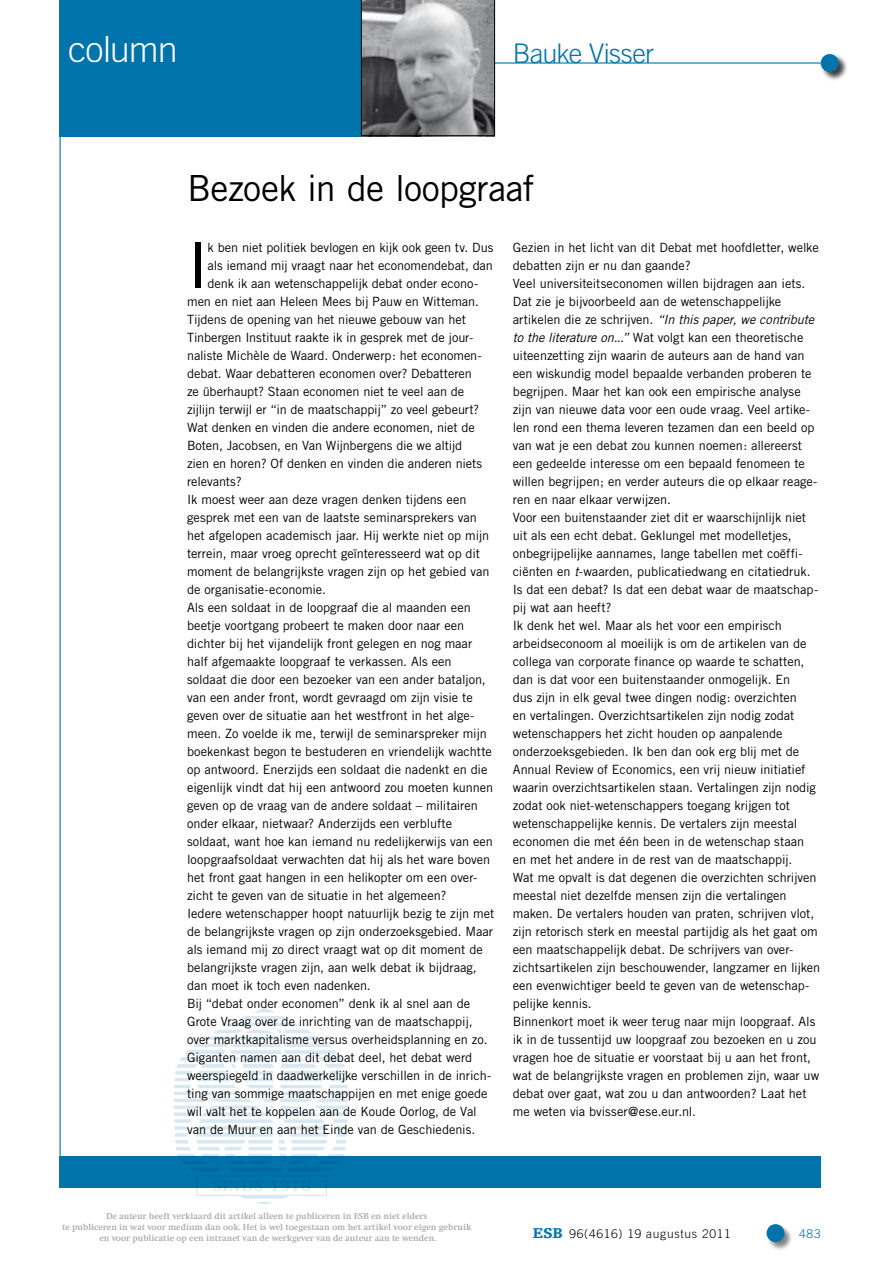
<style>
.page{position:relative;width:893px;height:1263px;background:#fff}
.page>*{position:absolute;margin:0;border:0;box-sizing:border-box;transform-origin:0 0}
.t1{font:62.55px "Trade Gothic";color:#000}
.t2{font:36px "Trade Gothic";letter-spacing:-.02em;color:#000}
.t3{font:300 36px "Trade Gothic";letter-spacing:-.03em;color:#fff}
.t4{font:300 27px "Trade Gothic";letter-spacing:-.025em;color:#0073aa}
.t5{font:12.75px/18px "Trade Gothic";letter-spacing:-.005em;color:#000}
.t6{font:300 12px "Trade Gothic";letter-spacing:.06em;color:#000}
.t7{font:300 12px "Trade Gothic";color:#0073aa}
.t8{font:700 9px/10.8px "Swift";color:#707173;text-align:center}
.s1{font-style:italic}
.s2{font-family:"Egyptienne F";font-weight:900;font-size:15px;color:#0073aa}
</style>
<div class="page">
<div style="left:766px;top:1224px;width:27px;height:27px;background:#000;opacity:.5"></div>
<div style="left:766px;top:1224px;width:18px;height:18px;background:#0073aa;border-radius:50%"></div>
<div style="left:60px;top:0;width:435px;height:136px;background:#0073aa"></div>
<hr style="left:60px;top:62px;width:761px;height:2px;background:#0073aa">
<div style="left:60px;top:1156px;width:761px;height:32px;background:#0073aa"></div>
<div style="left:820px;top:54px;width:27px;height:27px;background:#000;opacity:.75"></div>
<div style="left:821px;top:54px;width:18px;height:18px;background:#0073aa;border-radius:50%"></div>
<hr style="left:60px;top:0;width:1px;height:1188px;background:#0073aa">
<svg style="left:361px;top:0;width:134px;height:136px;background:#8b8c8d"></svg>
<svg style="left:174px;top:1008px;width:174px;height:196px"></svg>
<h2 class="t3" style="left:68px;top:28px;width:111px">column</h2>
<h3 class="t4" style="left:513px;top:37px;width:143px">Bauke Visser</h3>
<h2 class="t2" style="left:187px;top:166px;width:349px">Bezoek in de loopgraaf</h2>
<h1 class="t1" style="left:187px;top:228px;width:22px">I</h1>
<p class="t5" style="left:208px;top:238px;width:287px">k ben niet politiek bevlogen en kijk ook geen tv. Dus</p>
<p class="t5" style="left:513px;top:238px;width:309px">Gezien in het licht van dit Debat met hoofdletter, welke debatten zijn er nu dan gaande?<br>Veel universiteitseconomen willen bijdragen aan iets.<br>Dat zie je bijvoorbeeld aan de wetenschappelijke artikelen die ze schrijven. <span class="s1">“In this paper, we contribute to the literature on...”</span> Wat volgt kan een theoretische uiteenzetting zijn waarin de auteurs aan de hand van een wiskundig model bepaalde verbanden proberen te begrijpen. Maar het kan ook een empirische analyse zijn van nieuwe data voor een oude vraag. Veel artike&shy;len rond een thema leveren tezamen dan een beeld op van wat je een debat zou kunnen noemen: allereerst een gedeelde interesse om een bepaald fenomeen te willen begrijpen; en verder auteurs die op elkaar reage&shy;ren en naar elkaar verwijzen.<br>Voor een buitenstaander ziet dit er waarschijnlijk niet uit als een echt debat. Geklungel met modelletjes, onbegrijpelijke aannames, lange tabellen met coëffi&shy;ciënten en <span class="s1">t</span>-waarden, publicatiedwang en citatiedruk.<br>Is dat een debat? Is dat een debat waar de maatschap&shy;pij wat aan heeft?<br>Ik denk het wel. Maar als het voor een empirisch arbeidseconoom al moeilijk is om de artikelen van de collega van corporate finance op waarde te schatten, dan is dat voor een buitenstaander onmogelijk. En<br>dus zijn in elk geval twee dingen nodig: overzichten<br>en vertalingen. Overzichtsartikelen zijn nodig zodat wetenschappers het zicht houden op aanpalende onderzoeksgebieden. Ik ben dan ook erg blij met de Annual Review of Economics, een vrij nieuw initiatief waarin overzichtsartikelen staan. Vertalingen zijn nodig zodat ook niet-wetenschappers toegang krijgen tot wetenschappelijke kennis. De vertalers zijn meestal economen die met één been in de wetenschap staan en met het andere in de rest van de maatschappij.<br>Wat me opvalt is dat degenen die overzichten schrijven meestal niet dezelfde mensen zijn die vertalingen maken. De vertalers houden van praten, schrijven vlot, zijn retorisch sterk en meestal partijdig als het gaat om een maatschappelijk debat. De schrijvers van over&shy;zichtsartikelen zijn beschouwender, langzamer en lijken een evenwichtiger beeld te geven van de wetenschap&shy;pelijke kennis.<br>Binnenkort moet ik weer terug naar mijn loopgraaf. Als ik in de tussentijd uw loopgraaf zou bezoeken en u zou vragen hoe de situatie er voorstaat bij u aan het front, wat de belangrijkste vragen en problemen zijn, waar uw debat over gaat, wat zou u dan antwoorden? Laat het me weten via bvisser@ese.eur.nl.</p>
<p class="t5" style="left:208px;top:256px;width:287px">als iemand mij vraagt naar het economendebat, dan</p>
<p class="t5" style="left:208px;top:274px;width:272px">denk ik aan wetenschappelijk debat onder econo-</p>
<p class="t5" style="left:187px;top:292px;width:293px">men en niet aan Heleen Mees bij Pauw en Witteman.</p>
<p class="t5" style="left:187px;top:310px;width:280px">Tijdens de opening van het nieuwe gebouw van het</p>
<p class="t5" style="left:187px;top:328px;width:288px">Tinbergen Instituut raakte ik in gesprek met de jour-</p>
<p class="t5" style="left:187px;top:346px;width:296px">naliste Michèle de Waard. Onderwerp: het economen-</p>
<p class="t5" style="left:187px;top:364px;width:286px">debat. Waar debatteren economen over? Debatteren</p>
<p class="t5" style="left:187px;top:382px;width:279px">ze überhaupt? Staan economen niet te veel aan de</p>
<p class="t5" style="left:187px;top:400px;width:294px">zijlijn terwijl er “in de maatschappij” zo veel gebeurt?</p>
<p class="t5" style="left:187px;top:418px;width:289px">Wat denken en vinden die andere economen, niet de</p>
<p class="t5" style="left:187px;top:436px;width:277px">Boten, Jacobsen, en Van Wijnbergens die we altijd</p>
<p class="t5" style="left:187px;top:454px;width:297px">zien en horen? Of denken en vinden die anderen niets</p>
<p class="t5" style="left:187px;top:472px;width:56px">relevants?</p>
<p class="t5" style="left:187px;top:490px;width:281px">Ik moest weer aan deze vragen denken tijdens een</p>
<p class="t5" style="left:187px;top:508px;width:291px">gesprek met een van de laatste seminarsprekers van</p>
<p class="t5" style="left:187px;top:526px;width:304px">het afgelopen academisch jaar. Hij werkte niet op mijn</p>
<p class="t5" style="left:187px;top:544px;width:295px">terrein, maar vroeg oprecht geïnteresseerd wat op dit</p>
<p class="t5" style="left:187px;top:562px;width:304px">moment de belangrijkste vragen zijn op het gebied van</p>
<p class="t5" style="left:187px;top:580px;width:141px">de organisatie-economie.</p>
<p class="t5" style="left:187px;top:598px;width:285px">Als een soldaat in de loopgraaf die al maanden een</p>
<p class="t5" style="left:187px;top:616px;width:279px">beetje voortgang probeert te maken door naar een</p>
<p class="t5" style="left:187px;top:634px;width:287px">dichter bij het vijandelijk front gelegen en nog maar</p>
<p class="t5" style="left:187px;top:652px;width:266px">half afgemaakte loopgraaf te verkassen. Als een</p>
<p class="t5" style="left:187px;top:670px;width:300px">soldaat die door een bezoeker van een ander bataljon,</p>
<p class="t5" style="left:187px;top:688px;width:287px">van een ander front, wordt gevraagd om zijn visie te</p>
<p class="t5" style="left:187px;top:706px;width:289px">geven over de situatie aan het westfront in het alge-</p>
<p class="t5" style="left:187px;top:724px;width:301px">meen. Zo voelde ik me, terwijl de seminarspreker mijn</p>
<p class="t5" style="left:187px;top:742px;width:306px">boekenkast begon te bestuderen en vriendelijk wachtte</p>
<p class="t5" style="left:187px;top:760px;width:302px">op antwoord. Enerzijds een soldaat die nadenkt en die</p>
<p class="t5" style="left:187px;top:778px;width:308px">eigenlijk vindt dat hij een antwoord zou moeten kunnen</p>
<p class="t5" style="left:187px;top:796px;width:292px">geven op de vraag van de andere soldaat – militairen</p>
<p class="t5" style="left:187px;top:814px;width:267px">onder elkaar, nietwaar? Anderzijds een verblufte</p>
<p class="t5" style="left:187px;top:832px;width:307px">soldaat, want hoe kan iemand nu redelijkerwijs van een</p>
<p class="t5" style="left:187px;top:850px;width:305px">loopgraafsoldaat verwachten dat hij als het ware boven</p>
<p class="t5" style="left:187px;top:868px;width:292px">het front gaat hangen in een helikopter om een over-</p>
<p class="t5" style="left:187px;top:886px;width:261px">zicht te geven van de situatie in het algemeen?</p>
<p class="t5" style="left:187px;top:904px;width:309px">Iedere wetenschapper hoopt natuurlijk bezig te zijn met</p>
<p class="t5" style="left:187px;top:922px;width:307px">de belangrijkste vragen op zijn onderzoeksgebied. Maar</p>
<p class="t5" style="left:187px;top:940px;width:297px">als iemand mij zo direct vraagt wat op dit moment de</p>
<p class="t5" style="left:187px;top:958px;width:291px">belangrijkste vragen zijn, aan welk debat ik bijdraag,</p>
<p class="t5" style="left:187px;top:976px;width:185px">dan moet ik toch even nadenken.</p>
<p class="t5" style="left:187px;top:994px;width:285px">Bij “debat onder economen” denk ik al snel aan de</p>
<p class="t5" style="left:187px;top:1012px;width:287px">Grote Vraag over de inrichting van de maatschappij,</p>
<p class="t5" style="left:187px;top:1030px;width:302px">over marktkapitalisme versus overheidsplanning en zo.</p>
<p class="t5" style="left:187px;top:1048px;width:287px">Giganten namen aan dit debat deel, het debat werd</p>
<p class="t5" style="left:187px;top:1066px;width:306px">weerspiegeld in daadwerkelijke verschillen in de inrich-</p>
<p class="t5" style="left:187px;top:1084px;width:302px">ting van sommige maatschappijen en met enige goede</p>
<p class="t5" style="left:187px;top:1102px;width:291px">wil valt het te koppelen aan de Koude Oorlog, de Val</p>
<p class="t5" style="left:187px;top:1120px;width:290px">van de Muur en aan het Einde van de Geschiedenis.</p>
<p class="t8" style="left:62px;top:1211px;width:411px">De auteur heeft verklaard dit artikel alleen te publiceren in ESB en niet elders<br>te publiceren in wat voor medium dan ook. Het is wel toegestaan om het artikel voor eigen gebruik en voor publicatie op een intranet van de werkgever van de auteur aan te wenden.</p>
<p class="t6" style="left:533px;top:1226px;width:199px"><span class="s2">ESB</span> 96(4616) 19 augustus 2011</p>
<p class="t7" style="left:799px;top:1226px;width:23px">483</p>
</div>
